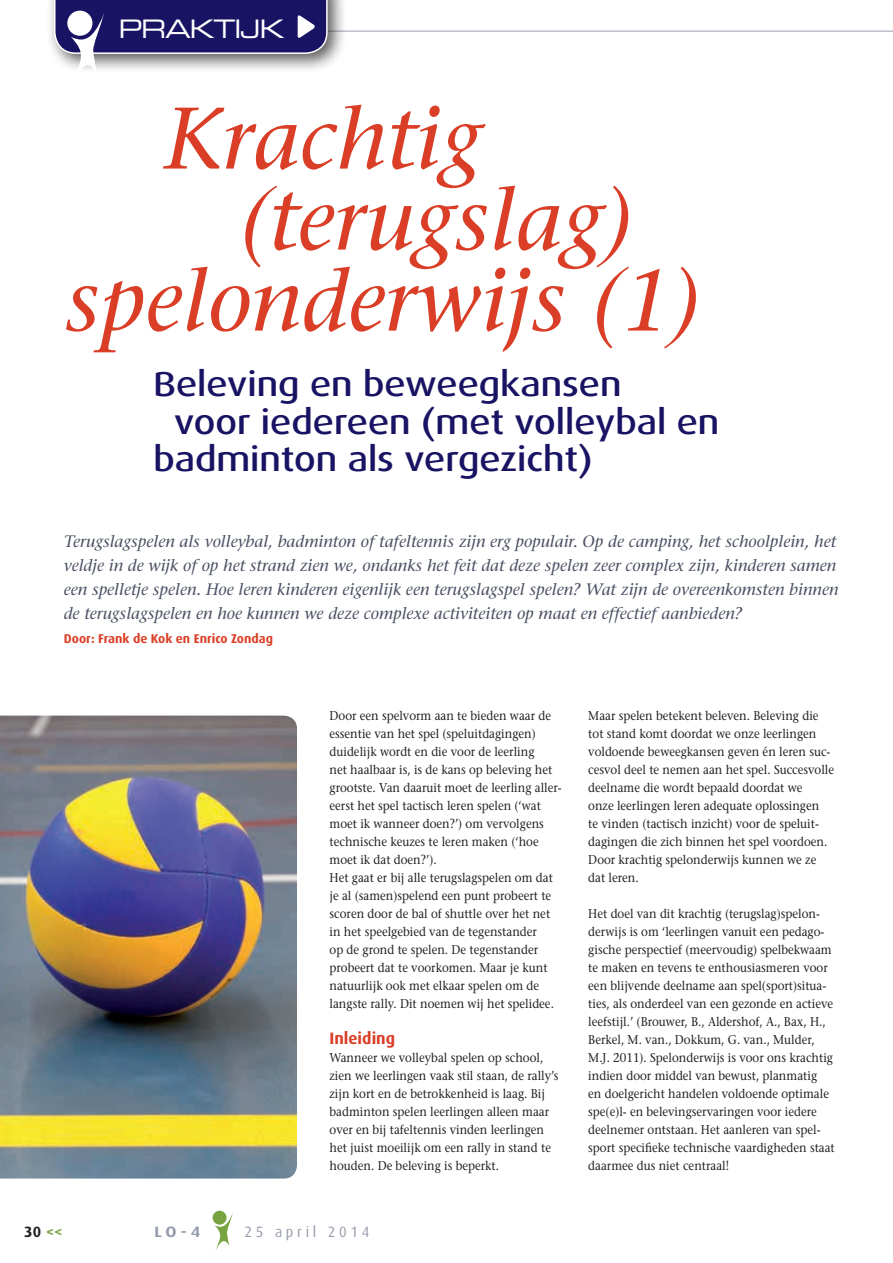
<style>
.page{position:relative;width:893px;height:1263px;background:#fff}
.page>*{position:absolute;margin:0;border:0;box-sizing:border-box;transform-origin:0 0}
.t1{font:italic 87px "Stone Serif";color:#da3e26}
.t2{font:500 34.5px "Dax Wide";color:#191364}
.t3{font:25.5px "Eurostile Extended Two";letter-spacing:-.05em;color:#fff}
.t4{font:italic 16.5px/24px "Stone Serif";color:#4a5063}
.t5{font:700 16.5px "Dax";color:#da3e26}
.t6{font:15px "Dax";letter-spacing:.26em;color:#959bab;scale:.96 1}
.t7{font:700 15px "Dax";color:#231f20}
.t8{font:700 15px "Dax Wide";color:#959bab}
.t9{font:12.75px/18px "Stone Serif";color:#231f20;scale:.9 1}
.t10{font:700 12.75px "Dax";color:#da3e26}
.s1{color:#78a341}
</style>
<div class="page">
<img style="left:0;top:716px;width:297px;height:462px">
<div style="left:46px;top:0;width:302px;height:74px;background:#231f20;opacity:.75"></div>
<svg style="left:54px;top:0;width:839px;height:74px"></svg>
<div style="left:213px;top:1211px;width:14px;height:14px;background:#78a341;border-radius:50%"></div>
<svg style="left:215px;top:1212px;width:18px;height:39px"></svg>
<h3 class="t3" style="left:118px;top:11px;width:168px">PRAKTIJK</h3>
<h1 class="t1" style="left:165px;top:88px;width:318px">Krachtig</h1>
<h1 class="t1" style="left:240px;top:169px;width:393px">(terugslag)</h1>
<h1 class="t1" style="left:65px;top:250px;width:636px">spelonderwijs (1)</h1>
<h2 class="t2" style="left:153px;top:365px;width:470px">Beleving en beweegkansen</h2>
<h2 class="t2" style="left:174px;top:402px;width:547px">voor iedereen (met volleybal en</h2>
<h2 class="t2" style="left:153px;top:440px;width:441px">badminton als vergezicht)</h2>
<p class="t4" style="left:64px;top:529px;width:776px">Terugslagspelen als volleybal, badminton of tafeltennis zijn erg populair. Op de camping, het schoolplein, het veldje in de wijk of op het strand zien we, ondanks het feit dat deze spelen zeer complex zijn, kinderen samen een spelletje spelen. Hoe leren kinderen eigenlijk een terugslagspel spelen? Wat zijn de overeenkomsten binnen de terugslagspelen en hoe kunnen we deze complexe activiteiten op maat en effectief aanbieden?</p>
<p class="t10" style="left:64px;top:631px;width:211px">Door: Frank de Kok en Enrico Zondag</p>
<p class="t9" style="left:330px;top:707px;width:259px">Door een spelvorm aan te bieden waar de essentie van het spel (speluitdagingen) duidelijk wordt en die voor de leerling<br>net haalbaar is, is de kans op beleving het grootste. Van daaruit moet de leerling aller&shy;eerst het spel tactisch leren spelen (‘wat moet ik wanneer doen?’) om vervolgens technische keuzes te leren maken (‘hoe moet ik dat doen?’).<br>Het gaat er bij alle terugslagspelen om dat je al (samen)spelend een punt probeert te scoren door de bal of shuttle over het net in het speelgebied van de tegenstander<br>op de grond te spelen. De tegenstander probeert dat te voorkomen. Maar je kunt natuurlijk ook met elkaar spelen om de langste rally. Dit noemen wij het spelidee.</p>
<p class="t5" style="left:330px;top:1029px;width:67px">Inleiding</p>
<p class="t9" style="left:330px;top:1049px;width:256px">Wanneer we volleybal spelen op school, zien we leerlingen vaak stil staan, de rally’s zijn kort en de betrokkenheid is laag. Bij badminton spelen leerlingen alleen maar over en bij tafeltennis vinden leerlingen het juist moeilijk om een rally in stand te houden. De beleving is beperkt.</p>
<p class="t7" style="left:24px;top:1224px;width:40px">30 <span class="s1">&lt;&lt;</span></p>
<p class="t8" style="left:154px;top:1223px;width:48px">LO-4</p>
<p class="t6" style="left:245px;top:1223px;width:132px">25 april 2014</p>
<p class="t9" style="left:588px;top:707px;width:275px">Maar spelen betekent beleven. Beleving die tot stand komt doordat we onze leerlingen voldoende beweegkansen geven én leren suc&shy;cesvol deel te nemen aan het spel. Succesvolle deelname die wordt bepaald doordat we<br>onze leerlingen leren adequate oplossingen<br>te vinden (tactisch inzicht) voor de speluit&shy;dagingen die zich binnen het spel voordoen.<br>Door krachtig spelonderwijs kunnen we ze dat leren.</p>
<p class="t9" style="left:588px;top:905px;width:275px">Het doel van dit krachtig (terugslag)spelon&shy;derwijs is om ‘leerlingen vanuit een pedago&shy;gische perspectief (meervoudig) spelbekwaam te maken en tevens te enthousiasmeren voor een blijvende deelname aan spel(sport)situa&shy;ties, als onderdeel van een gezonde en actieve leefstijl.’ (Brouwer, B., Aldershof, A., Bax, H., Berkel, M. van., Dokkum, G. van., Mulder, M.J. 2011). Spelonderwijs is voor ons krachtig indien door middel van bewust, planmatig<br>en doelgericht handelen voldoende optimale spe(e)l- en belevingservaringen voor iedere deelnemer ontstaan. Het aanleren van spel&shy;sport specifieke technische vaardigheden staat daarmee dus niet centraal!</p>
</div>
